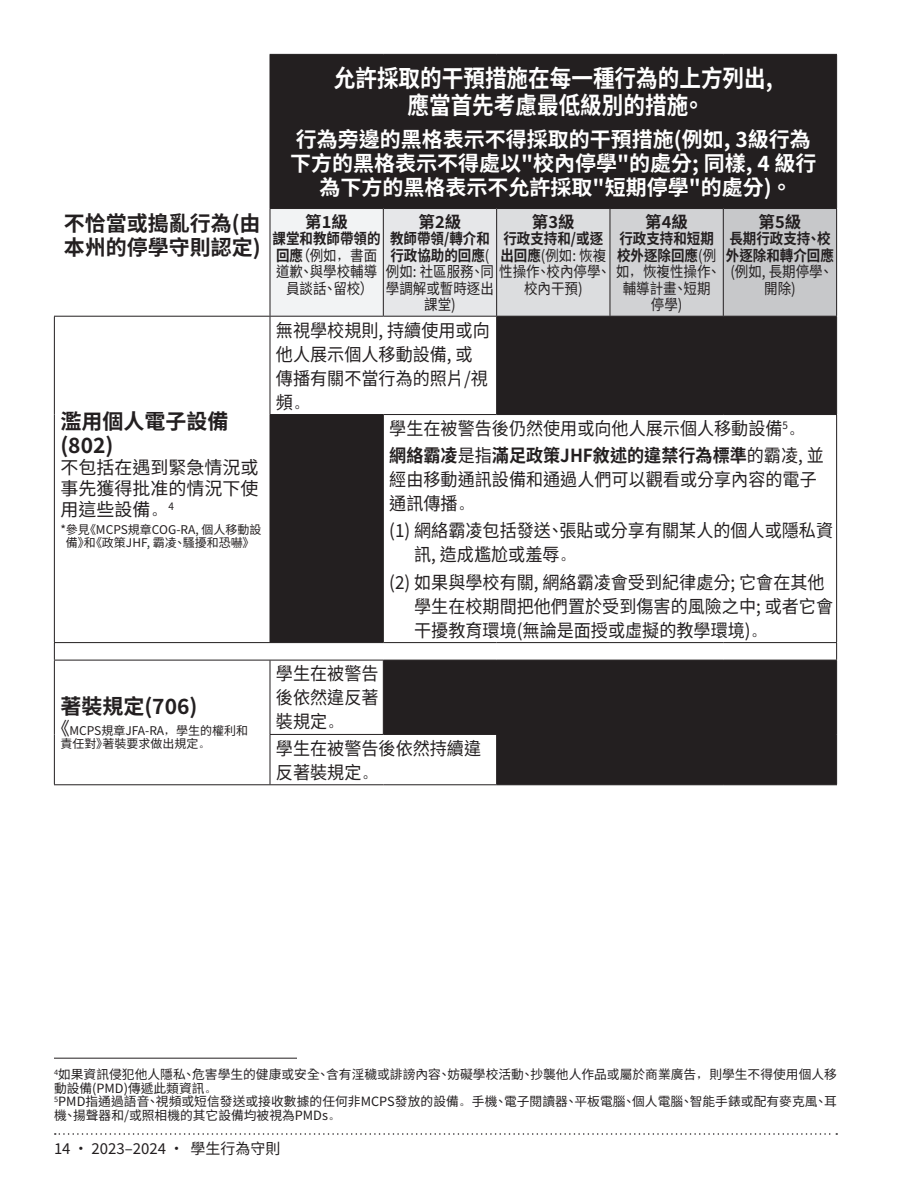
<style>
.page{position:relative;width:918px;height:1188px;background:#fff}
.page>*{position:absolute;margin:0;border:0;box-sizing:border-box;transform-origin:0 0}
.t1{font:700 24px/27px "Source Han Sans TW";color:#fff;text-align:center;scale:.9 1}
.t2{font:700 21px/24px "Source Han Sans TW";color:#fff;text-align:center}
.t3{font:700 21px/24px "Source Han Sans TW";color:#231f20}
.t4{font:18px/24px "Source Han Sans TW";color:#231f20;scale:.95 1}
.t5{font:18px/21px "Source Han Sans TW";color:#231f20;text-align:justify}
.t6{font:700 16.5px "Source Han Sans TW";color:#231f20}
.t7{font:15px/16.5px "Source Han Sans TW";color:#231f20;text-align:center;scale:.9 1}
.t8{font:700 15px/16.5px "Source Han Sans TW";color:#231f20;scale:.9 1}
.t9{font:15px "Source Han Sans TW";color:#231f20}
.t10{font:12.75px/13.8px "Source Han Sans TW";color:#231f20}
.t11{font:12px/13.5px "Source Han Sans TW";color:#231f20;text-align:center}
.s1{font-weight:400}
.s2{font-family:"Sim Sun"}
.s3{font-weight:700}
.s4{font-size:18px}
</style>
<div class="page">
<svg style="left:55px;top:1133px;width:782px;height:2px"></svg>
<svg style="left:270px;top:55px;width:566px;height:729px;fill:#231f20"></svg>
<div style="left:270px;top:209px;width:113px;height:107px;background:#f2f3f4"></div>
<div style="left:383px;top:209px;width:114px;height:107px;background:#e6e7e9"></div>
<div style="left:497px;top:209px;width:113px;height:107px;background:#dcdddf"></div>
<div style="left:610px;top:209px;width:113px;height:107px;background:#d1d2d4"></div>
<div style="left:723px;top:209px;width:114px;height:107px;background:#c7c8ca"></div>
<hr style="left:836px;top:55px;width:1px;height:153px;background:#231f20">
<hr style="left:836px;top:317px;width:1px;height:97px;background:#231f20">
<hr style="left:836px;top:415px;width:1px;height:227px;background:#231f20">
<svg style="left:836px;top:643px;width:1px;height:17px"></svg>
<hr style="left:836px;top:660px;width:1px;height:74px;background:#231f20">
<hr style="left:496px;top:735px;width:1px;height:49px;background:#231f20">
<hr style="left:836px;top:734px;width:1px;height:50px;background:#231f20">
<hr style="left:383px;top:209px;width:1px;height:107px;background:#231f20">
<hr style="left:496px;top:209px;width:1px;height:107px;background:#231f20">
<hr style="left:610px;top:209px;width:1px;height:107px;background:#231f20">
<hr style="left:723px;top:209px;width:1px;height:107px;background:#231f20">
<hr style="left:270px;top:316px;width:113px;height:1px;background:#231f20">
<hr style="left:383px;top:316px;width:114px;height:1px;background:#231f20">
<hr style="left:497px;top:316px;width:113px;height:1px;background:#231f20">
<hr style="left:610px;top:316px;width:113px;height:1px;background:#231f20">
<hr style="left:723px;top:316px;width:114px;height:1px;background:#231f20">
<hr style="left:270px;top:317px;width:1px;height:97px;background:#231f20">
<hr style="left:496px;top:317px;width:1px;height:97px;background:#231f20">
<hr style="left:270px;top:415px;width:1px;height:227px;background:#231f20">
<hr style="left:383px;top:415px;width:1px;height:227px;background:#231f20">
<hr style="left:270px;top:660px;width:1px;height:74px;background:#231f20">
<hr style="left:383px;top:660px;width:1px;height:74px;background:#231f20">
<hr style="left:270px;top:735px;width:1px;height:49px;background:#231f20">
<hr style="left:54px;top:316px;width:216px;height:1px;background:#231f20">
<hr style="left:54px;top:784px;width:216px;height:1px;background:#231f20">
<hr style="left:270px;top:414px;width:113px;height:1px;background:#231f20">
<hr style="left:270px;top:784px;width:113px;height:1px;background:#231f20">
<hr style="left:383px;top:784px;width:114px;height:1px;background:#231f20">
<svg style="left:54px;top:643px;width:1px;height:17px"></svg>
<hr style="left:54px;top:317px;width:1px;height:98px;background:#231f20">
<hr style="left:54px;top:415px;width:1px;height:227px;background:#231f20">
<hr style="left:54px;top:660px;width:1px;height:74px;background:#231f20">
<hr style="left:54px;top:734px;width:1px;height:50px;background:#231f20">
<hr style="left:270px;top:54px;width:113px;height:1px;background:#231f20">
<hr style="left:383px;top:54px;width:114px;height:1px;background:#231f20">
<hr style="left:497px;top:54px;width:113px;height:1px;background:#231f20">
<hr style="left:610px;top:54px;width:113px;height:1px;background:#231f20">
<hr style="left:723px;top:54px;width:114px;height:1px;background:#231f20">
<hr style="left:270px;top:208px;width:113px;height:1px;background:#231f20">
<hr style="left:383px;top:208px;width:114px;height:1px;background:#231f20">
<hr style="left:497px;top:208px;width:113px;height:1px;background:#231f20">
<hr style="left:610px;top:208px;width:113px;height:1px;background:#231f20">
<hr style="left:723px;top:208px;width:114px;height:1px;background:#231f20">
<hr style="left:836px;top:209px;width:1px;height:107px;background:#231f20">
<hr style="left:270px;top:55px;width:1px;height:153px;background:#231f20">
<hr style="left:270px;top:209px;width:1px;height:107px;background:#231f20">
<hr style="left:270px;top:734px;width:113px;height:1px;background:#231f20">
<hr style="left:383px;top:734px;width:114px;height:1px;background:#231f20">
<hr style="left:383px;top:414px;width:114px;height:1px;background:#231f20">
<hr style="left:497px;top:414px;width:113px;height:1px;background:#231f20">
<hr style="left:610px;top:414px;width:113px;height:1px;background:#231f20">
<hr style="left:723px;top:414px;width:114px;height:1px;background:#231f20">
<hr style="left:497px;top:784px;width:113px;height:1px;background:#231f20">
<hr style="left:610px;top:784px;width:113px;height:1px;background:#231f20">
<hr style="left:723px;top:784px;width:114px;height:1px;background:#231f20">
<hr style="left:54px;top:642px;width:216px;height:1px;background:#231f20">
<hr style="left:270px;top:642px;width:113px;height:1px;background:#231f20">
<hr style="left:383px;top:642px;width:114px;height:1px;background:#231f20">
<hr style="left:497px;top:642px;width:113px;height:1px;background:#231f20">
<hr style="left:610px;top:642px;width:113px;height:1px;background:#231f20">
<hr style="left:723px;top:642px;width:114px;height:1px;background:#231f20">
<hr style="left:54px;top:660px;width:216px;height:1px;background:#231f20">
<hr style="left:270px;top:660px;width:113px;height:1px;background:#231f20">
<hr style="left:383px;top:660px;width:114px;height:1px;background:#231f20">
<hr style="left:497px;top:660px;width:113px;height:1px;background:#231f20">
<hr style="left:610px;top:660px;width:113px;height:1px;background:#231f20">
<hr style="left:723px;top:660px;width:114px;height:1px;background:#231f20">
<hr style="left:54px;top:1058px;width:243px;height:1px;background:#231f20">
<h1 class="t1" style="left:334px;top:65px;width:489px">允許採取的干預措施在每一種行為的上方列出,應當首先考慮最低級別的措施。</h1>
<p class="t2" style="left:290px;top:128px;width:528px">行為旁邊的黑格表示不得採取的干預措施(例如, 3級行為下方的黑格表示不得處以"校內停學"的處分; 同樣, 4 級行為下方的黑格表示不允許採取"短期停學"的處分) 。</p>
<p class="t3" style="left:64px;top:212px;width:198px">不恰當或搗亂行為(由本州的停學守則認定)</p>
<p class="t6" style="left:305px;top:212px;width:44px">第1級</p>
<p class="t6" style="left:419px;top:212px;width:44px">第2級</p>
<p class="t8" style="left:390px;top:231px;width:112px">教師帶領/轉介和</p>
<p class="t8" style="left:390px;top:247px;width:112px">行政協助的回應<span class="s1">(</span></p>
<p class="t7" style="left:386px;top:264px;width:373px">例如: 社區服務、同性操作、校內停學、如<span class="s2">，</span>恢複性操作、</p>
<p class="t7" style="left:386px;top:280px;width:121px">學調解或暫時逐出</p>
<p class="t7" style="left:424px;top:297px;width:37px">課堂)</p>
<p class="t6" style="left:532px;top:212px;width:44px">第3級</p>
<p class="t8" style="left:500px;top:231px;width:119px">行政支持和/或逐出回應<span class="s1">(例如: 恢複</span></p>
<p class="t7" style="left:524px;top:280px;width:67px">校內干預)</p>
<p class="t6" style="left:645px;top:212px;width:44px">第4級</p>
<p class="t8" style="left:617px;top:231px;width:112px">行政支持和短期校外逐除回應<span class="s1">(例</span></p>
<p class="t7" style="left:623px;top:280px;width:99px">輔導計畫、短期停學)</p>
<p class="t7" style="left:273px;top:231px;width:121px"><span class="s3">課堂和教師帶領的回應</span>（例如<span class="s2">，</span>書面道歉、與學校輔導員談話、留校）</p>
<p class="t6" style="left:759px;top:212px;width:44px">第5級</p>
<p class="t8" style="left:726px;top:231px;width:121px">長期行政支持、校外逐除和轉介回應</p>
<p class="t7" style="left:730px;top:264px;width:115px">(例如, 長期停學、開除)</p>
<p class="t3" style="left:60px;top:409px;width:170px">濫用個人電子設備(802)</p>
<p class="t5" style="left:60px;top:457px;width:200px">不包括在遇到緊急情況或事先獲得批准的情況下使用這些設備<span class="s2">。</span><sup>4</sup></p>
<p class="t11" style="left:60px;top:523px;width:203px">*參見《MCPS規章COG-RA, 個人移動設備》和《政策JHF, 霸凌、騷擾和恐嚇》</p>
<p class="t3" style="left:60px;top:694px;width:138px">著裝規定(706)</p>
<p class="t11" style="left:60px;top:724px;width:189px;text-align:left;text-indent:-9px"><span class="s4">《</span>MCPS規章JFA-RA<span class="s2">，</span>學生的權利和責任對》著裝要求做出規定<span class="s2">。</span></p>
<p class="t4" style="left:276px;top:318px;width:227px">無視學校規則, 持續使用或向他人展示個人移動設備, 或傳播有關不當行為的照片/視頻<span class="s2">。</span></p>
<p class="t4" style="left:389px;top:415px;width:459px;line-height:27.3px">學生在被警告後仍然使用或向他人展示個人移動設備<sup>5</sup><span class="s2">。</span><span class="s3">網絡霸凌</span>是指<span class="s3">滿足政策JHF敘述的違禁行為標準</span>的霸凌, 並</p>
<p class="t4" style="left:389px;top:468px;width:451px">經由移動通訊設備和通過人們可以觀看或分享內容的電子通訊傳播<span class="s2">。</span></p>
<p class="t4" style="left:414px;top:519px;width:443px;text-indent:-25px">(1) 網絡霸凌包括發送、張貼或分享有關某人的個人或隱私資訊, 造成尷尬或羞辱<span class="s2">。</span></p>
<p class="t4" style="left:414px;top:570px;width:443px;text-indent:-25px">(2) 如果與學校有關, 網絡霸凌會受到紀律處分; 它會在其他學生在校期間把他們置於受到傷害的風險之中; 或者它會干擾教育環境(無論是面授或虛擬的教學環境)<span class="s2">。</span></p>
<p class="t4" style="left:276px;top:662px;width:109px;text-align:justify">學生在被警告後依然違反著裝規定<span class="s2">。</span></p>
<p class="t4" style="left:276px;top:737px;width:218px">學生在被警告後依然持續違反著裝規定<span class="s2">。</span></p>
<p class="t10" style="left:54px;top:1068px;width:784px"><sup>4</sup>如果資訊侵犯他人隱私、危害學生的健康或安全、含有淫穢或誹謗內容、妨礙學校活動、抄襲他人作品或屬於商業廣告<span class="s2">，</span>則學生不得使用個人移動設備(PMD)傳遞此類資訊<span class="s2">。<br></span><sup>5</sup>PMD指通過語音、視頻或短信發送或接收數據的任何非MCPS發放的設備<span class="s2">。</span>手機、電子閱讀器、平板電腦、個人電腦、智能手錶或配有麥克風、耳機、揚聲器和/或照相機的其它設備均被視為PMDs<span class="s2">。</span></p>
<p class="t9" style="left:54px;top:1140px;width:228px">14 • 2023–2024 • 學生行為守則</p>
</div>
